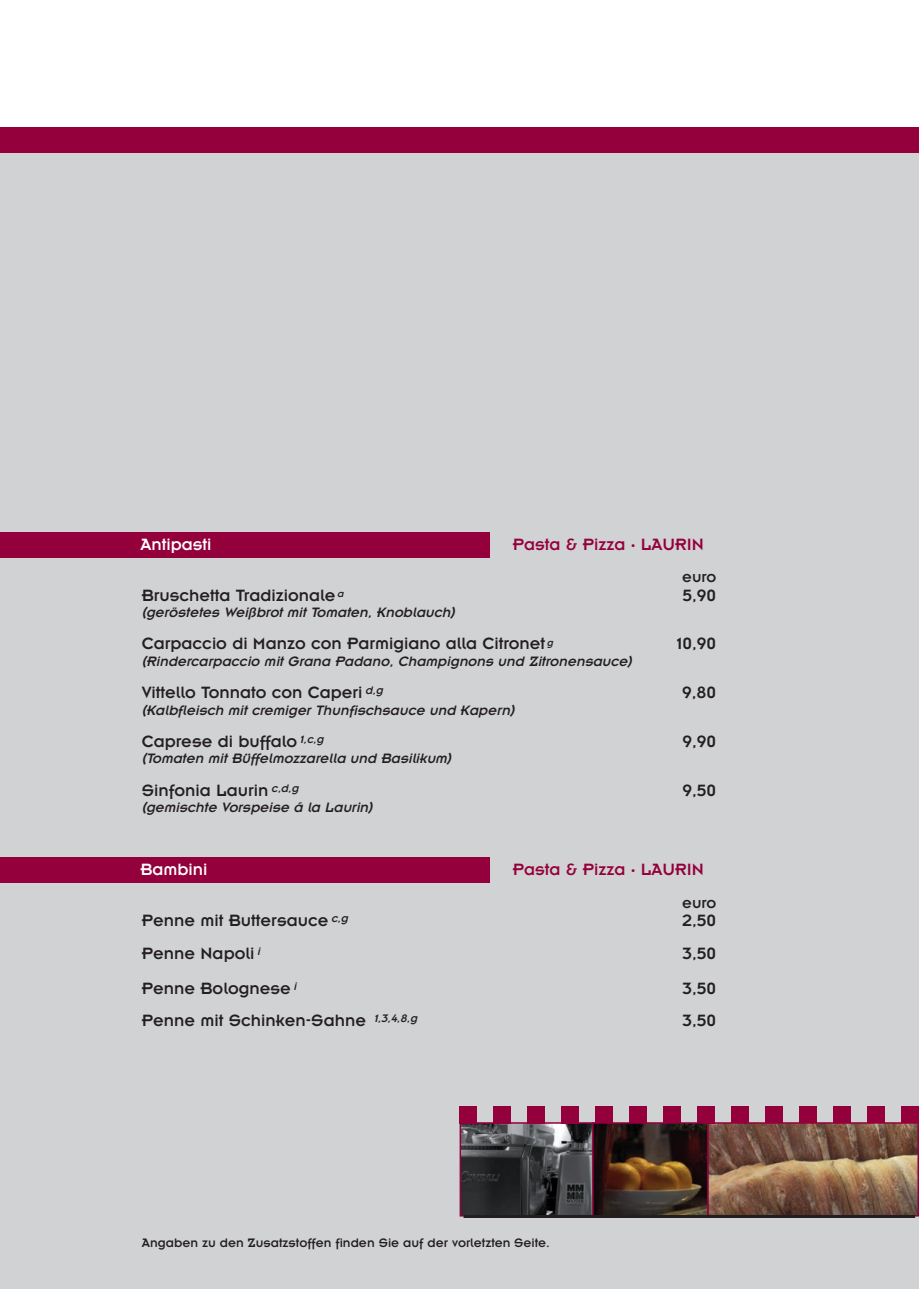
<style>
.page{position:relative;width:919px;height:1289px;background:#fff}
.page>*{position:absolute;margin:0;border:0;box-sizing:border-box;transform-origin:0 0}
.t1{font:18px "Insignia A";color:#231f20}
.t2{font:18px "Insignia A";color:#94003b}
.t3{font:18px "Insignia A";color:#fff}
.t4{font:16.5px "Insignia A";color:#231f20}
.t5{font:italic 15px "Insignia A";color:#231f20}
.t6{font:13.5px "Insignia A";color:#231f20}
.s1{font-family:"Baskerville";font-weight:700}
</style>
<div class="page">
<div style="left:0;top:127px;width:918px;height:1161px;background:#d1d2d4"></div>
<div style="left:0;top:128px;width:918px;height:25px;background:#94003b"></div>
<div style="left:731px;top:1106px;width:17px;height:17px;background:#94003b"></div>
<div style="left:765px;top:1106px;width:17px;height:17px;background:#94003b"></div>
<div style="left:799px;top:1106px;width:17px;height:17px;background:#94003b"></div>
<div style="left:833px;top:1106px;width:17px;height:17px;background:#94003b"></div>
<div style="left:867px;top:1106px;width:17px;height:17px;background:#94003b"></div>
<div style="left:901px;top:1106px;width:17px;height:17px;background:#94003b"></div>
<img style="left:710px;top:1125px;width:205px;height:88px">
<div style="left:707px;top:1122px;width:211px;height:94px;border:2px solid #94003b"></div>
<hr style="left:667px;top:1214px;width:248px;height:3px;background:#231f20">
<svg style="left:462px;top:1125px;width:129px;height:88px;background:#424346"></svg>
<div style="left:459px;top:1122px;width:135px;height:94px;border:2px solid #94003b"></div>
<div style="left:459px;top:1106px;width:17px;height:17px;background:#94003b"></div>
<div style="left:493px;top:1106px;width:17px;height:17px;background:#94003b"></div>
<div style="left:527px;top:1106px;width:17px;height:17px;background:#94003b"></div>
<div style="left:561px;top:1106px;width:17px;height:17px;background:#94003b"></div>
<div style="left:595px;top:1106px;width:17px;height:17px;background:#94003b"></div>
<div style="left:629px;top:1106px;width:17px;height:17px;background:#94003b"></div>
<div style="left:663px;top:1106px;width:17px;height:17px;background:#94003b"></div>
<div style="left:697px;top:1106px;width:17px;height:17px;background:#94003b"></div>
<svg style="left:595px;top:1125px;width:110px;height:88px;background:#3e291c"></svg>
<div style="left:592px;top:1122px;width:116px;height:94px;border:2px solid #94003b"></div>
<hr style="left:463px;top:1214px;width:248px;height:3px;background:#231f20">
<div style="left:0;top:531px;width:489px;height:26px;background:#94003b"></div>
<div style="left:0;top:857px;width:489px;height:26px;background:#94003b"></div>
<p class="t3" style="left:140px;top:538px;width:72px">Antipasti</p>
<p class="t2" style="left:512px;top:538px;width:193px">Pasta &amp; Pizza · LAURIN</p>
<p class="t4" style="left:682px;top:571px;width:35px">euro</p>
<p class="t1" style="left:142px;top:589px;width:205px">Bruschetta Tradizionale<sup>a</sup></p>
<p class="t1" style="left:682px;top:589px;width:35px">5,90</p>
<p class="t5" style="left:142px;top:607px;width:317px">(geröstetes Weißbrot mit Tomaten, Knoblauch)</p>
<p class="t1" style="left:142px;top:638px;width:414px">Carpaccio di Manzo con Parmigiano alla Citronet<sup>g</sup></p>
<p class="t1" style="left:676px;top:638px;width:41px">10,90</p>
<p class="t5" style="left:142px;top:656px;width:494px">(Rindercarpaccio mit Grana Padano, Champignons und Zitronensauce)</p>
<p class="t1" style="left:142px;top:687px;width:244px">Vittello Tonnato con Caperi <sup>d,g</sup></p>
<p class="t1" style="left:682px;top:687px;width:36px">9,80</p>
<p class="t5" style="left:142px;top:705px;width:376px">(Kalbfleisch mit cremiger Thunfischsauce und Kapern)</p>
<p class="t1" style="left:142px;top:735px;width:185px">Caprese di buffalo <sup>1,c,g</sup></p>
<p class="t1" style="left:682px;top:735px;width:35px">9,90</p>
<p class="t5" style="left:142px;top:754px;width:313px">(Tomaten mit Bu<span class="s1">̈</span>ffelmozzarella und Basilikum)</p>
<p class="t1" style="left:142px;top:784px;width:160px">Sinfonia Laurin <sup>c,d,g</sup></p>
<p class="t1" style="left:682px;top:784px;width:35px">9,50</p>
<p class="t5" style="left:142px;top:802px;width:235px">(gemischte Vorspeise á la Laurin)</p>
<p class="t3" style="left:140px;top:863px;width:69px">Bambini</p>
<p class="t2" style="left:512px;top:863px;width:193px">Pasta &amp; Pizza · LAURIN</p>
<p class="t4" style="left:682px;top:897px;width:35px">euro</p>
<p class="t1" style="left:142px;top:915px;width:209px">Penne mit Buttersauce <sup>c,g</sup></p>
<p class="t1" style="left:682px;top:915px;width:36px">2,50</p>
<p class="t1" style="left:142px;top:947px;width:122px">Penne Napoli <sup>i</sup></p>
<p class="t1" style="left:682px;top:947px;width:35px">3,50</p>
<p class="t1" style="left:142px;top:982px;width:158px">Penne Bolognese <sup>i</sup></p>
<p class="t1" style="left:682px;top:982px;width:35px">3,50</p>
<p class="t1" style="left:142px;top:1014px;width:279px">Penne mit Schinken-Sahne <sup>1,3,4,8,g</sup></p>
<p class="t1" style="left:682px;top:1014px;width:35px">3,50</p>
<p class="t6" style="left:142px;top:1238px;width:409px">Angaben zu den Zusatzstoffen finden Sie auf der vorletzten Seite.</p>
</div>
